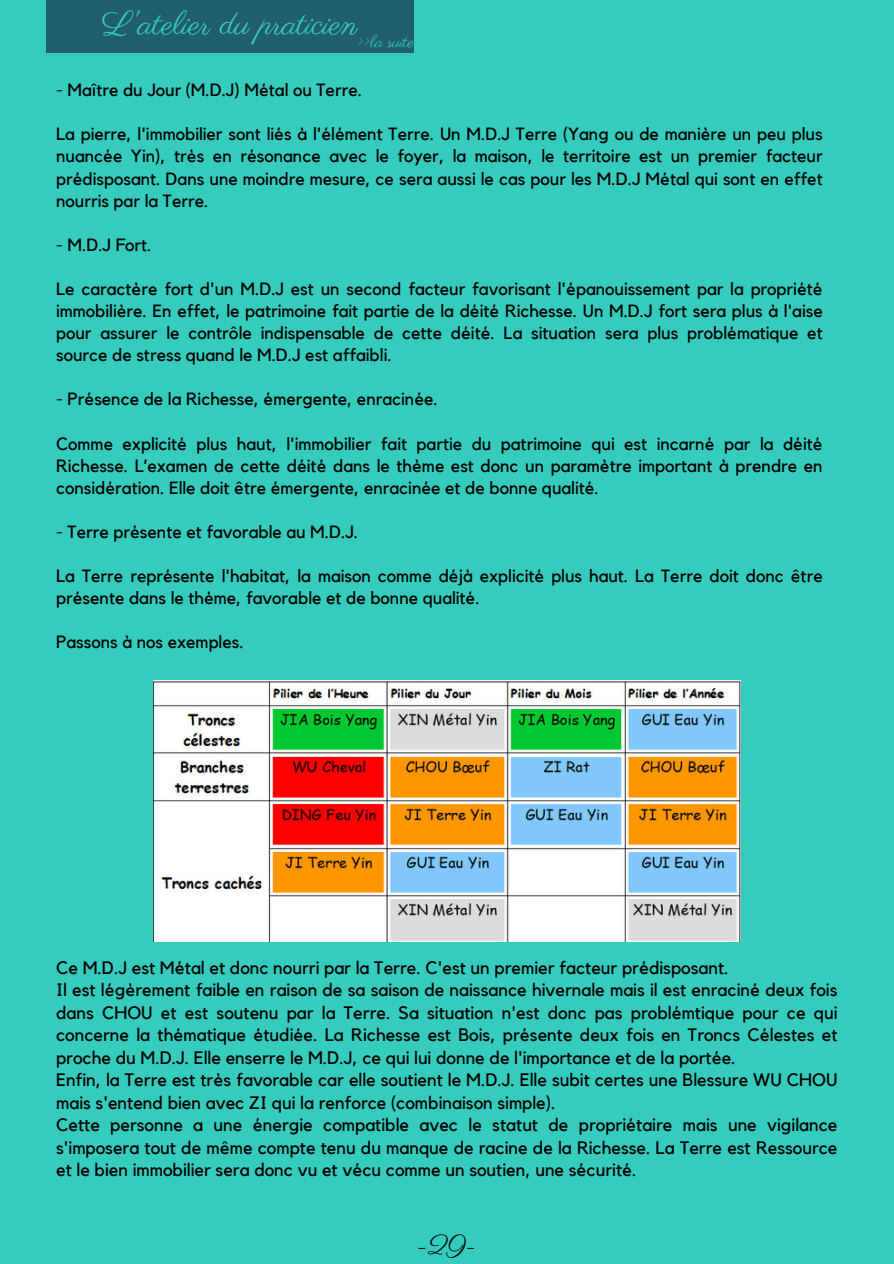
<style>
.page{position:relative;width:894px;height:1264px;background:#fff}
.page>*{position:absolute;margin:0;border:0;box-sizing:border-box;transform-origin:0 0}
.t1{font:33.3px "Parisienne";color:#35ccbe}
.t2{font:27px "Parisienne";color:#000}
.t3{font:18px/22.5px "Kollektif";color:#000;text-align:justify}
.t4{font:17.7px/22px "Kollektif";color:#000;text-align:justify}
.t5{font:17.1px "Parisienne";color:#35ccbe}
</style>
<div class="page">
<div style="left:0;top:0;width:893px;height:1263px;background:#35ccbe"></div>
<div style="left:47px;top:0;width:367px;height:53px;background:#205e69"></div>
<img style="left:154px;top:680px;width:586px;height:261px">
<p class="t1" style="left:102px;top:3px;width:257px">L'atelier du praticien</p>
<p class="t5" style="left:357px;top:31px;width:58px">&gt;&gt;la suite</p>
<p class="t4" style="left:56px;top:80px;width:307px">- Maître du Jour (M.D.J) Métal ou Terre.</p>
<h1 class="t4" style="left:56px;top:124px;width:767px">La pierre, l'immobilier sont liés à l'élément Terre. Un M.D.J Terre (Yang ou de manière un peu plus nuancée Yin), très en résonance avec le foyer, la maison, le territoire est un premier facteur prédisposant. Dans une moindre mesure, ce sera aussi le cas pour les M.D.J Métal qui sont en effet nourris par la Terre.</h1>
<p class="t4" style="left:56px;top:234px;width:97px">- M.D.J Fort.</p>
<p class="t4" style="left:56px;top:278px;width:767px">Le caractère fort d'un M.D.J est un second facteur favorisant l'épanouissement par la propriété immobilière. En effet, le patrimoine fait partie de la déité Richesse. Un M.D.J fort sera plus à l'aise pour assurer le contrôle indispensable de cette déité. La situation sera plus problématique et source de stress quand le M.D.J est affaibli.</p>
<p class="t4" style="left:56px;top:389px;width:383px">- Présence de la Richesse, émergente, enracinée.</p>
<p class="t4" style="left:56px;top:433px;width:767px">Comme explicité plus haut, l'immobilier fait partie du patrimoine qui est incarné par la déité Richesse. L’examen de cette déité dans le thème est donc un paramètre important à prendre en considération. Elle doit être émergente, enracinée et de bonne qualité.</p>
<p class="t4" style="left:56px;top:521px;width:303px">- Terre présente et favorable au M.D.J.</p>
<p class="t4" style="left:56px;top:565px;width:767px">La Terre représente l'habitat, la maison comme déjà explicité plus haut. La Terre doit donc être présente dans le thème, favorable et de bonne qualité.</p>
<p class="t4" style="left:56px;top:632px;width:189px">Passons à nos exemples.</p>
<p class="t3" style="left:56px;top:957px;width:673px">Ce M.D.J est Métal et donc nourri par la Terre. C'est un premier facteur prédisposant.</p>
<p class="t3" style="left:56px;top:979px;width:782px">Il est légèrement faible en raison de sa saison de naissance hivernale mais il est enraciné deux fois dans CHOU et est soutenu par la Terre. Sa situation n'est donc pas problémtique pour ce qui concerne la thématique étudiée. La Richesse est Bois, présente deux fois en Troncs Célestes et proche du M.D.J. Elle enserre le M.D.J, ce qui lui donne de l'importance et de la portée.</p>
<p class="t3" style="left:56px;top:1069px;width:782px">Enfin, la Terre est très favorable car elle soutient le M.D.J. Elle subit certes une Blessure WU CHOU mais s'entend bien avec ZI qui la renforce (combinaison simple).</p>
<p class="t3" style="left:56px;top:1114px;width:782px">Cette personne a une énergie compatible avec le statut de propriétaire mais une vigilance s'imposera tout de même compte tenu du manque de racine de la Richesse. La Terre est Ressource et le bien immobilier sera donc vu et vécu comme un soutien, une sécurité.</p>
<p class="t2" style="left:417px;top:1228px;width:61px">-29-</p>
</div>
